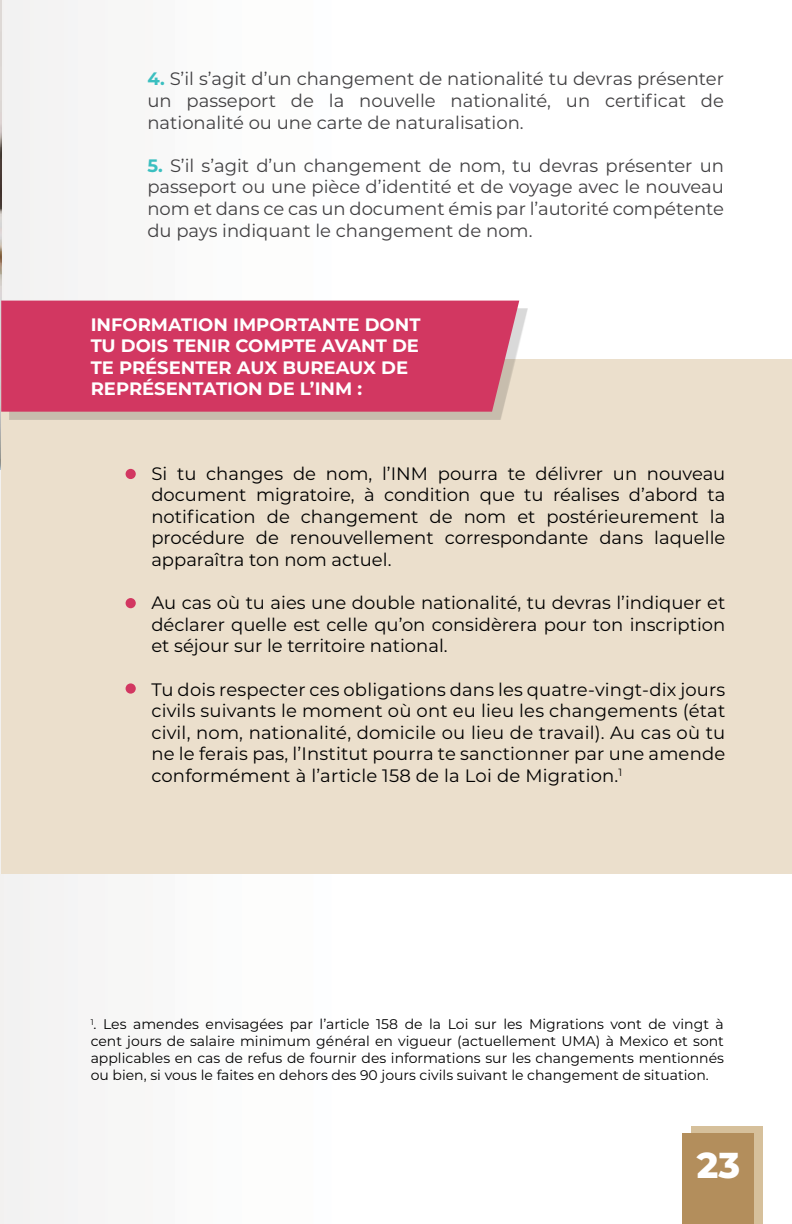
<style>
.page{position:relative;width:792px;height:1224px;background:#fff}
.page>*{position:absolute;margin:0;border:0;box-sizing:border-box;transform-origin:0 0}
.t1{font:800 36px "Montserrat";color:#fff}
.t2{font:18px/21.6px "Montserrat";color:#000;text-align:justify}
.t3{font:18px/21.6px "Montserrat";color:#414042;text-align:justify}
.t4{font:700 18px/21.6px "Montserrat";color:#fff}
.t5{font:14px/16.8px "Montserrat";color:#000;text-align:justify}
.s1{font-weight:700;color:#3bbfc0}
</style>
<div class="page">
<img style="left:0;top:469px;width:792px;height:755px">
<img style="left:1px;top:0;width:527px;height:311px">
<div style="left:691px;top:1127px;width:71px;height:97px;background:#d6c09b"></div>
<div style="left:683px;top:1134px;width:71px;height:90px;background:#b38e5c"></div>
<img style="left:0;top:0;width:1px;height:469px">
<div style="left:1px;top:359px;width:791px;height:514px;background:#ebdfcc"></div>
<div style="left:126px;top:469px;width:10px;height:10px;background:#d23761;border-radius:50%"></div>
<div style="left:126px;top:598px;width:10px;height:10px;background:#d23761;border-radius:50%"></div>
<div style="left:126px;top:683px;width:10px;height:11px;background:#d23761;border-radius:50%"></div>
<div style="left:9px;top:309px;width:518px;height:111px;background:#000;opacity:.15"></div>
<div style="left:1px;top:301px;width:518px;height:111px;background:#d23761"></div>
<p class="t3" style="left:147px;top:68px;width:578px"><span class="s1">4.</span> S’il s’agit d’un changement de nationalité tu devras présenter un passeport de la nouvelle nationalité, un certificat de nationalité ou une carte de naturalisation.</p>
<p class="t3" style="left:147px;top:154px;width:578px"><span class="s1">5.</span> S’il s’agit d’un changement de nom, tu devras présenter un passeport ou une pièce d’identité et de voyage avec le nouveau nom et dans ce cas un document émis par l’autorité compétente du pays indiquant le changement de nom.</p>
<p class="t4" style="left:91px;top:313px;width:331px">INFORMATION IMPORTANTE DONT<br>TU DOIS TENIR COMPTE AVANT DE<br>TE PRÉSENTER AUX BUREAUX DE<br>REPRÉSENTATION DE L’INM :</p>
<p class="t2" style="left:151px;top:462px;width:576px">Si tu changes de nom, l’INM pourra te délivrer un nouveau document migratoire, à condition que tu réalises d’abord ta notification de changement de nom et postérieurement la procédure de renouvellement correspondante dans laquelle apparaîtra ton nom actuel.</p>
<p class="t2" style="left:151px;top:591px;width:576px">Au cas où tu aies une double nationalité, tu devras l’indiquer et déclarer quelle est celle qu’on considèrera pour ton inscription et séjour sur le territoire national.</p>
<p class="t2" style="left:151px;top:678px;width:576px">Tu dois respecter ces obligations dans les quatre-vingt-dix jours civils suivants le moment où ont eu lieu les changements (état civil, nom, nationalité, domicile ou lieu de travail). Au cas où tu ne le ferais pas, l’Institut pourra te sanctionner par une amende conformément à l’article 158 de la Loi de Migration.<sup>1</sup></p>
<p class="t5" style="left:91px;top:1015px;width:635px"><sup>1</sup>. Les amendes envisagées par l’article 158 de la Loi sur les Migrations vont de vingt à cent jours de salaire minimum général en vigueur (actuellement UMA) à Mexico et sont applicables en cas de refus de fournir des informations sur les changements mentionnés ou bien, si vous le faites en dehors des 90 jours civils suivant le changement de situation.</p>
<h1 class="t1" style="left:697px;top:1139px;width:45px">23</h1>
</div>
